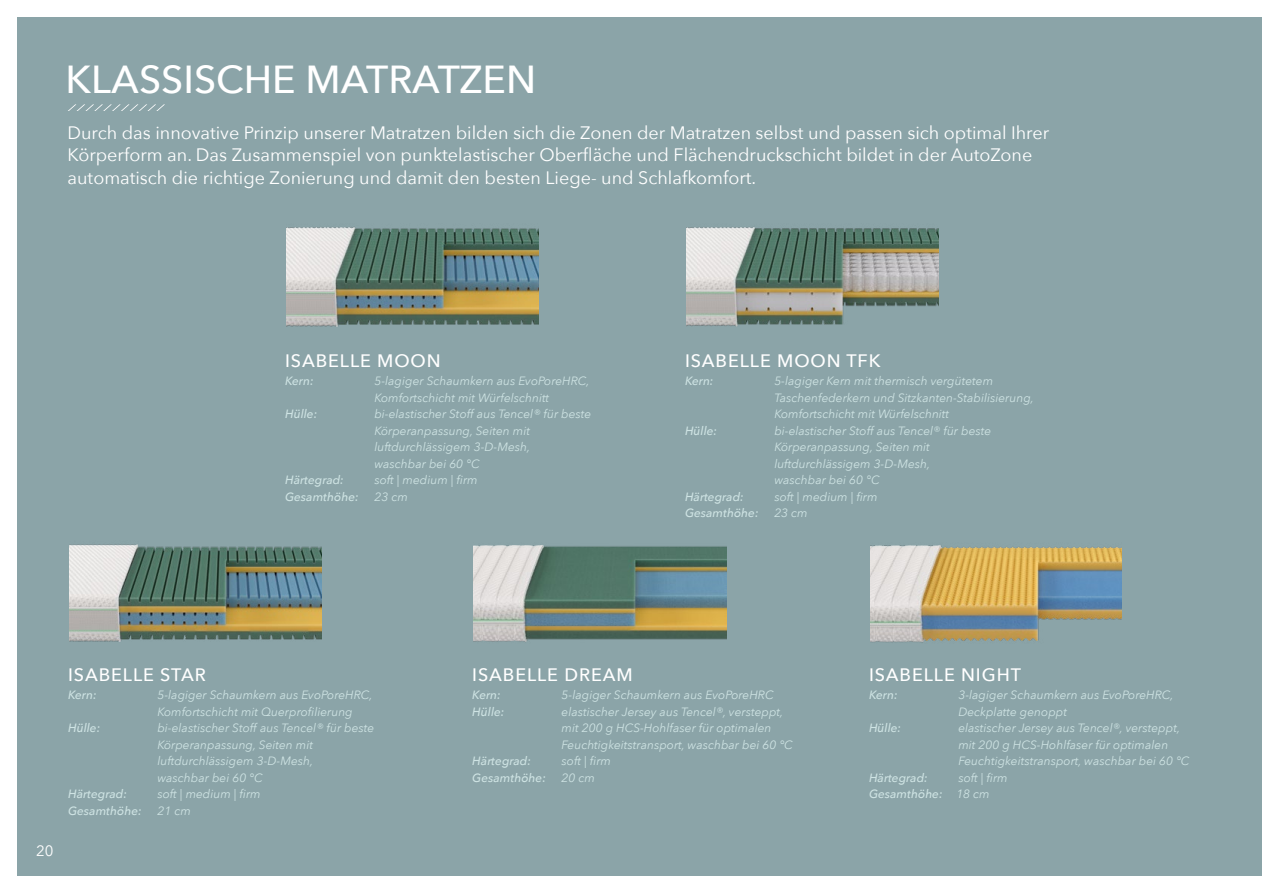
<style>
.page{position:relative;width:1262px;height:893px;background:#fff}
.page>*{position:absolute;margin:0;border:0;box-sizing:border-box;transform-origin:0 0}
.t1{font:500 39px "Avenir Next";color:#fff}
.t2{font:18px/22.5px "Avenir Next";color:#fff}
.t3{font:500 18px "Avenir Next";letter-spacing:.05em;color:#fff}
.t4{font:15px "Avenir Next";color:#fff}
.t5{font:italic 12px/16.5px "Avenir Next";color:#cee3e3}
.t6{font:italic 500 12px "Avenir Next";color:#cee3e3}
.s1{font-weight:500}
</style>
<div class="page">
<div style="left:0;top:0;width:1261px;height:893px;background:#8ba4a8"></div>
<svg style="left:68px;top:104px;width:97px;height:7px"></svg>
<img style="left:286px;top:227px;width:252px;height:99px">
<img style="left:686px;top:227px;width:252px;height:99px">
<img style="left:69px;top:544px;width:253px;height:98px">
<img style="left:473px;top:545px;width:253px;height:97px">
<img style="left:870px;top:545px;width:251px;height:98px">
<div style="left:0;top:0;width:1261px;height:17px;background:#fff"></div>
<div style="left:0;top:876px;width:1261px;height:17px;background:#fff"></div>
<div style="left:0;top:0;width:17px;height:893px;background:#fff"></div>
<h1 class="t1" style="left:66px;top:46px;width:472px">KLASSISCHE MATRATZEN</h1>
<p class="t2" style="left:68px;top:120px;width:983px">Durch das innovative Prinzip unserer Matratzen bilden sich die Zonen der Matratzen selbst und passen sich optimal Ihrer<br>Körperform an. Das Zusammenspiel von punktelastischer Oberfläche und Flächendruckschicht bildet in der AutoZone automatisch die richtige Zonierung und damit den besten Liege- und Schlafkomfort.</p>
<h2 class="t3" style="left:285px;top:346px;width:157px">ISABELLE MOON</h2>
<p class="t6" style="left:285px;top:371px;width:30px">Kern:</p>
<p class="t5" style="left:374px;top:372px;width:217px">5-lagiger Schaumkern aus EvoPoreHRC,<br>Komfortschicht mit Würfelschnitt</p>
<p class="t6" style="left:285px;top:404px;width:34px">Hülle:</p>
<p class="t5" style="left:374px;top:405px;width:218px">bi-elastischer Stoff aus Tencel® für beste<br>Körperanpassung, Seiten mit luftdurchlässigem 3-D-Mesh,<br>waschbar bei 60 °C</p>
<p class="t6" style="left:285px;top:470px;width:60px">Härtegrad:</p>
<p class="t5" style="left:374px;top:471px;width:105px">soft | medium | firm</p>
<p class="t6" style="left:285px;top:486px;width:75px">Gesamthöhe:</p>
<p class="t5" style="left:374px;top:488px;width:35px">23 cm</p>
<h2 class="t3" style="left:685px;top:346px;width:197px">ISABELLE MOON TFK</h2>
<p class="t6" style="left:685px;top:371px;width:30px">Kern:</p>
<p class="t5" style="left:774px;top:372px;width:261px">5-lagiger Kern mit thermisch vergütetem<br>Taschenfederkern und Sitzkanten-Stabilisierung,<br>Komfortschicht mit Würfelschnitt</p>
<p class="t6" style="left:685px;top:420px;width:34px">Hülle:</p>
<p class="t5" style="left:774px;top:422px;width:218px">bi-elastischer Stoff aus Tencel® für beste<br>Körperanpassung, Seiten mit luftdurchlässigem 3-D-Mesh,<br>waschbar bei 60 °C</p>
<p class="t6" style="left:685px;top:486px;width:60px">Härtegrad:</p>
<p class="t5" style="left:774px;top:488px;width:105px">soft | medium | firm</p>
<p class="t6" style="left:685px;top:503px;width:75px">Gesamthöhe:</p>
<p class="t5" style="left:774px;top:504px;width:35px">23 cm</p>
<p class="t4" style="left:36px;top:838px;width:19px">20</p>
<h2 class="t3" style="left:68px;top:660px;width:139px">ISABELLE STAR</h2>
<p class="t6" style="left:68px;top:685px;width:30px">Kern:</p>
<p class="t5" style="left:157px;top:686px;width:217px">5-lagiger Schaumkern aus EvoPoreHRC,<br>Komfortschicht mit Querprofilierung</p>
<p class="t6" style="left:68px;top:718px;width:34px">Hülle:</p>
<p class="t5" style="left:157px;top:719px;width:218px">bi-elastischer Stoff aus Tencel® für beste<br>Körperanpassung, Seiten mit luftdurchlässigem 3-D-Mesh,<br>waschbar bei 60 °C</p>
<p class="t6" style="left:68px;top:784px;width:60px">Härtegrad:</p>
<p class="t5" style="left:157px;top:785px;width:105px">soft | medium | firm</p>
<p class="t6" style="left:68px;top:800px;width:75px">Gesamthöhe:</p>
<p class="t5" style="left:157px;top:802px;width:35px">21 cm</p>
<h2 class="t3" style="left:472px;top:660px;width:162px">ISABELLE DREAM</h2>
<p class="t6" style="left:472px;top:685px;width:30px">Kern:</p>
<p class="t5" style="left:561px;top:686px;width:214px">5-lagiger Schaumkern aus EvoPoreHRC</p>
<p class="t6" style="left:472px;top:701px;width:34px">Hülle:</p>
<p class="t5" style="left:561px;top:703px;width:233px">elastischer Jersey aus Tencel®, versteppt, mit 200 g HCS-Hohlfaser für optimalen<br>Feuchtigkeitstransport, waschbar bei 60 °C</p>
<p class="t6" style="left:472px;top:751px;width:60px">Härtegrad:</p>
<p class="t5" style="left:561px;top:752px;width:51px">soft | firm</p>
<p class="t6" style="left:472px;top:767px;width:75px">Gesamthöhe:</p>
<p class="t5" style="left:561px;top:769px;width:35px">20 cm</p>
<h2 class="t3" style="left:868px;top:660px;width:153px">ISABELLE NIGHT</h2>
<p class="t6" style="left:868px;top:685px;width:30px">Kern:</p>
<p class="t5" style="left:958px;top:686px;width:217px">3-lagiger Schaumkern aus EvoPoreHRC,<br>Deckplatte genoppt</p>
<p class="t6" style="left:868px;top:718px;width:34px">Hülle:</p>
<p class="t5" style="left:958px;top:719px;width:233px">elastischer Jersey aus Tencel®, versteppt, mit 200 g HCS-Hohlfaser für optimalen<br>Feuchtigkeitstransport, waschbar bei 60 °C</p>
<p class="t6" style="left:868px;top:767px;width:60px">Härtegrad:</p>
<p class="t5" style="left:868px;top:769px;width:140px;text-indent:89px">soft | firm<br><span class="s1">Gesamthöhe:</span> 18 cm</p>
</div>
